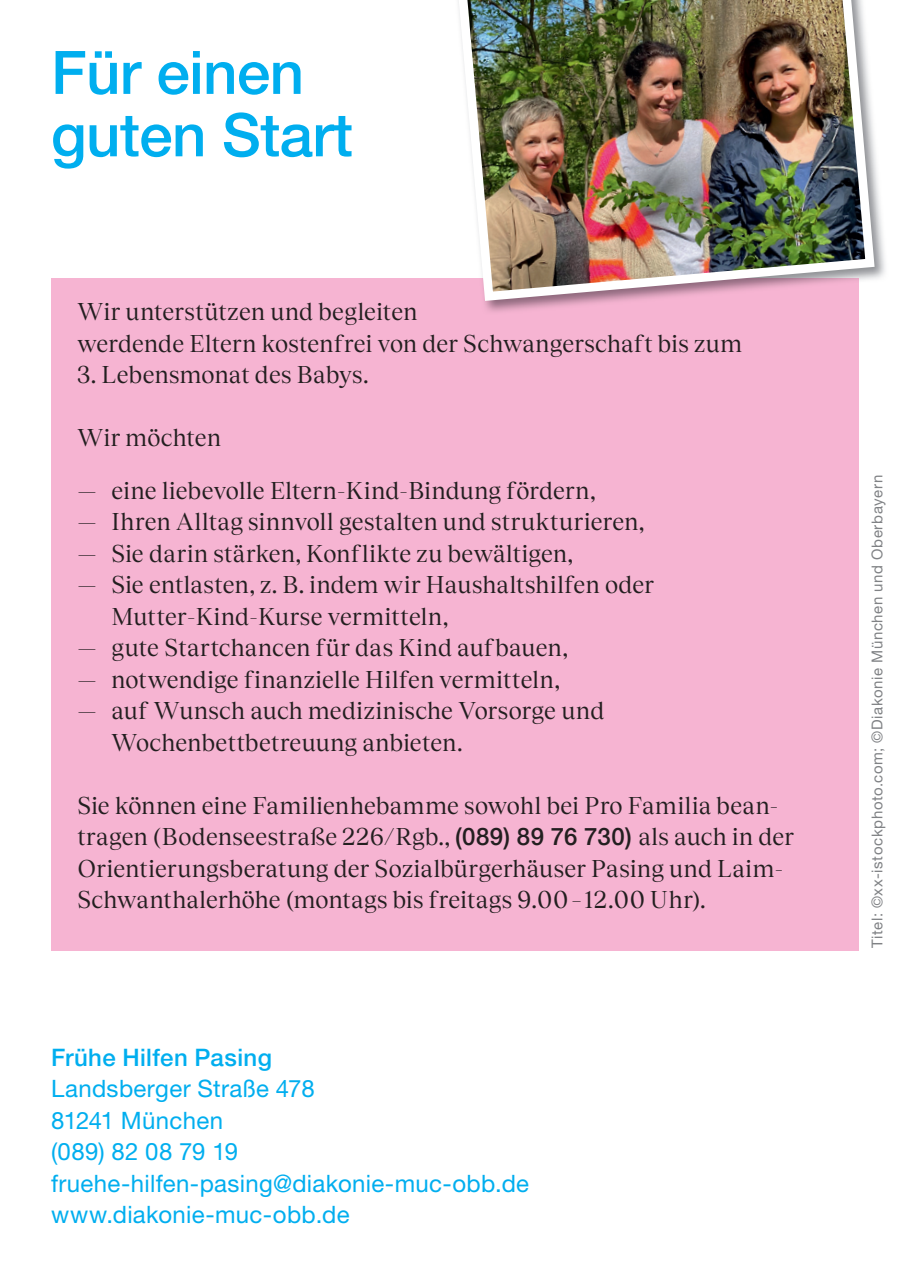
<style>
.page{position:relative;width:910px;height:1276px;background:#fff}
.page>*{position:absolute;margin:0;border:0;box-sizing:border-box;transform-origin:0 0}
.t1{font:500 60px/62.4px "Helvetica Neue LT Pro";letter-spacing:-.01em;color:#00aeef}
.t2{font:24px/31.5px "Tobias";letter-spacing:.005em;color:#231f20}
.t3{font:24px/31.5px "Helvetica Neue LT Std";letter-spacing:.015em;color:#00aeef}
.t4{font:500 24px "Helvetica Neue LT Pro";letter-spacing:.015em;color:#00aeef}
.t5{font:15px "Helvetica Neue LT Std";letter-spacing:.045em;color:#808285}
.s1{font-family:"Helvetica Neue LT Pro";font-weight:500}
</style>
<div class="page">
<div style="left:51px;top:278px;width:808px;height:672px;background:#f6b4d2"></div>
<img style="left:458px;top:0;width:421px;height:306px">
<h1 class="t1" style="left:51px;top:41px;width:303px">Für einen guten Start</h1>
<p class="t2" style="left:77px;top:294px;width:666px">Wir unterstützen und begleiten<br>werdende Eltern kostenfrei von der Schwangerschaft bis zum</p>
<p class="t2" style="left:77px;top:357px;width:292px">3. Lebensmonat des Babys.</p>
<p class="t2" style="left:77px;top:420px;width:145px">Wir möchten</p>
<p class="t2" style="left:77px;top:472px;width:520px">— eine liebevolle Eltern-Kind-Bindung fördern,</p>
<p class="t2" style="left:77px;top:504px;width:569px">— Ihren Alltag sinnvoll gestalten und strukturieren,</p>
<p class="t2" style="left:77px;top:535px;width:497px">— Sie darin stärken, Konflikte zu bewältigen,</p>
<p class="t2" style="left:111px;top:567px;width:544px;text-indent:-34px">— Sie entlasten, z. B. indem wir Haushaltshilfen oder<br>Mutter-Kind-Kurse vermitteln,</p>
<p class="t2" style="left:77px;top:630px;width:492px">— gute Startchancen für das Kind aufbauen,</p>
<p class="t2" style="left:77px;top:661px;width:484px">— notwendige finanzielle Hilfen vermitteln,</p>
<p class="t2" style="left:111px;top:693px;width:494px;text-indent:-34px">— auf Wunsch auch medizinische Vorsorge und<br>Wochenbettbetreuung anbieten.</p>
<p class="t2" style="left:77px;top:787px;width:718px">Sie können eine Familienhebamme sowohl bei Pro Familia bean&shy;tragen (Bodenseestraße 226/Rgb., <span class="s1">(089) 89 76 730)</span> als auch in der Orientierungsberatung der Sozialbürgerhäuser Pasing und Laim-Schwanthalerhöhe (montags bis freitags 9.00 – 12.00 Uhr).</p>
<p class="t4" style="left:51px;top:1043px;width:222px">Frühe Hilfen Pasing</p>
<p class="t3" style="left:51px;top:1072px;width:480px">Landsberger Straße 478<br>81241 München<br>(089) 82 08 79 19 fruehe-hilfen-pasing@diakonie-muc-obb.de www.diakonie-muc-obb.de</p>
<p class="t5" style="left:868px;top:948px;width:474px;rotate:-90deg">Titel: ©xx-istockphoto.com; ©Diakonie München und Oberbayern</p>
</div>
